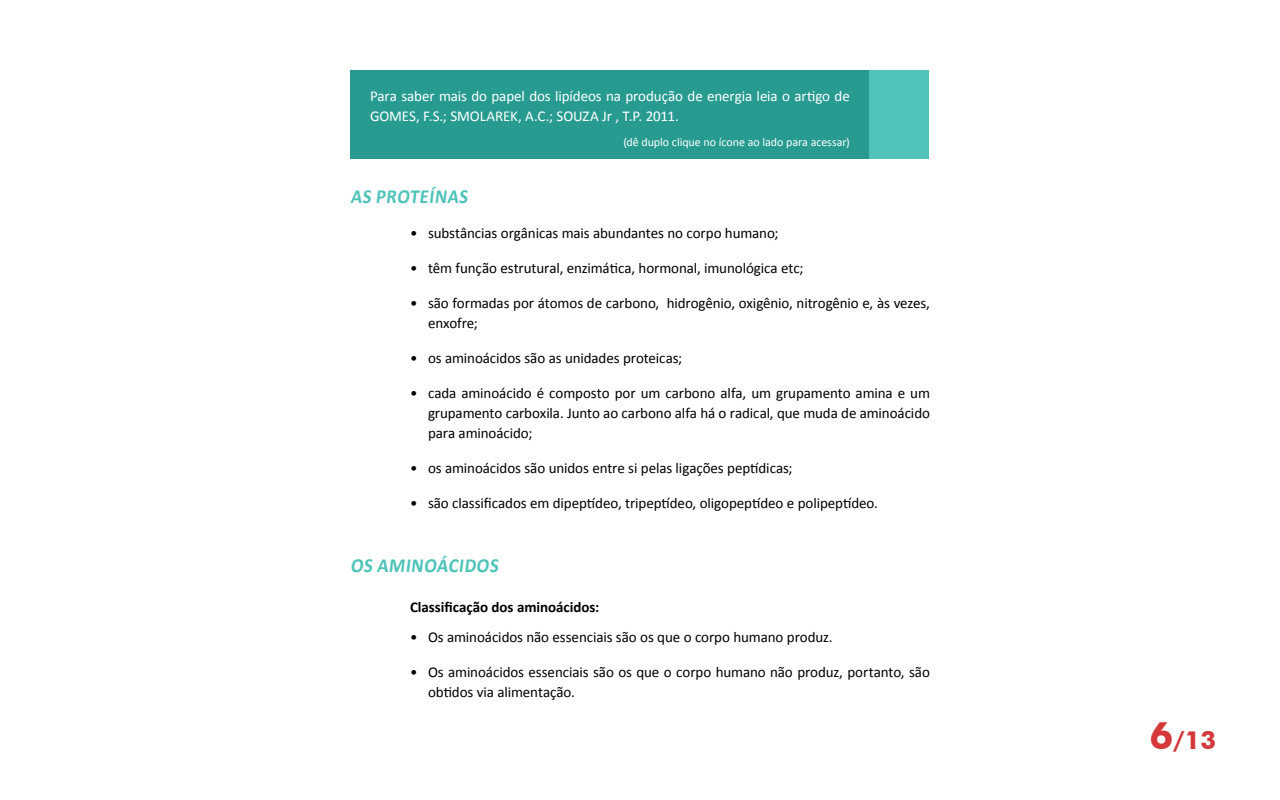
<style>
.page{position:relative;width:1280px;height:800px;background:#fff}
.page>*{position:absolute;margin:0;border:0;box-sizing:border-box;transform-origin:0 0}
.t1{font:700 25px "Futura BT";color:#d4383a}
.t2{font:700 20px "Calibri";color:#4fc3b8;scale:.93 1}
.t3{font:15px/20px "Calibri";letter-spacing:-.005em;color:#000}
.t4{font:15px/20px "Calibri";letter-spacing:-.005em;color:#fff}
.t5{font:700 15px "Calibri";letter-spacing:-.005em;color:#000}
.t6{font:12px "Calibri";letter-spacing:-.005em;color:#fff}
.s1{font-size:38px}
</style>
<div class="page">
<div style="left:350px;top:70px;width:520px;height:88px;background:#279b90"></div>
<div style="left:870px;top:70px;width:59px;height:88px;background:#4fc3b8"></div>
<p class="t4" style="left:370px;top:86px;width:481px">Para saber mais do papel dos lipídeos na produção de energia leia o artigo de<br>GOMES, F.S.; SMOLAREK, A.C.; SOUZA Jr , T.P. 2011.</p>
<p class="t6" style="left:623px;top:135px;width:228px">(dê duplo clique no ícone ao lado para acessar)</p>
<h2 class="t2" style="left:350px;top:184px;width:131px">As proteínas</h2>
<p class="t3" style="left:410px;top:223px;width:370px">• substâncias orgânicas mais abundantes no corpo humano;</p>
<p class="t3" style="left:410px;top:258px;width:395px">• têm função estrutural, enzimática, hormonal, imunológica etc;</p>
<p class="t3" style="left:428px;top:293px;width:504px;text-indent:-18px">• são formadas por átomos de carbono, hidrogênio, oxigênio, nitrogênio e, às vezes, enxofre;</p>
<p class="t3" style="left:410px;top:348px;width:274px">• os aminoácidos são as unidades proteicas;</p>
<p class="t3" style="left:428px;top:383px;width:504px;text-align:justify;text-indent:-18px">• cada aminoácido é composto por um carbono alfa, um grupamento amina e um grupamento carboxila. Junto ao carbono alfa há o radical, que muda de aminoácido para aminoácido;</p>
<p class="t3" style="left:410px;top:458px;width:384px">• os aminoácidos são unidos entre si pelas ligações peptídicas;</p>
<p class="t3" style="left:410px;top:493px;width:470px">• são classificados em dipeptídeo, tripeptídeo, oligopeptídeo e polipeptídeo.</p>
<h2 class="t2" style="left:350px;top:553px;width:164px">Os aminoácidos</h2>
<p class="t5" style="left:410px;top:598px;width:191px">Classificação dos aminoácidos:</p>
<p class="t3" style="left:410px;top:627px;width:424px">• Os aminoácidos não essenciais são os que o corpo humano produz.</p>
<p class="t3" style="left:428px;top:662px;width:503px;text-indent:-18px">• Os aminoácidos essenciais são os que o corpo humano não produz, portanto, são obtidos via alimentação.</p>
<h1 class="t1" style="left:1150px;top:725px;width:68px"><span class="s1">6</span>/13</h1>
</div>
